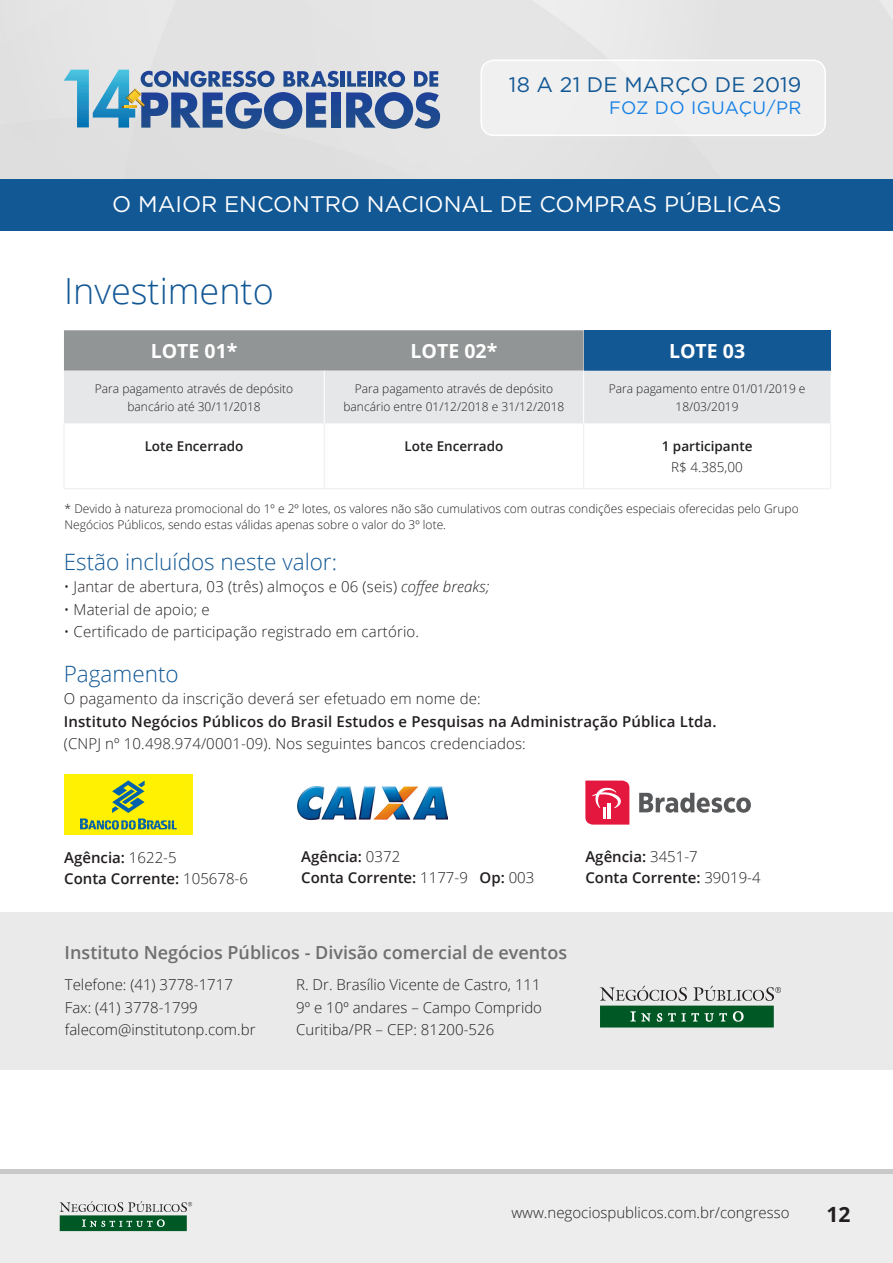
<style>
.page{position:relative;width:893px;height:1263px;background:#fff}
.page>*{position:absolute;margin:0;border:0;box-sizing:border-box;transform-origin:0 0}
.t1{font:300 36px "Open Sans";color:#125895}
.t2{font:22.5px "Gotham";color:#fff}
.Estilo_de_parágrafo{font:300 22.5px "Open Sans";color:#125895}
.t3{font:21px "Gotham";letter-spacing:.01em;color:#125895}
.t4{font:700 21px "Open Sans";color:#231f20}
.t5{font:700 19.5px "Open Sans";color:#fff}
.t6{font:600 18px "Open Sans";color:#706f6f}
.t7{font:18px "Gotham";letter-spacing:.025em;color:#1781e6}
.Estilo_de_parágrafo-2{font:300 15px "Open Sans";letter-spacing:.01em;color:#231f20}
.Estilo_de_parágrafo-3{font:600 15px "Open Sans";letter-spacing:.01em;color:#231f20}
.t8{font:600 13.5px "Open Sans";color:#231f20}
.t9{font:300 13.5px "Open Sans";color:#231f20}
.t10{font:300 12px/18px "Open Sans";color:#231f20;text-align:center}
.s1{font-style:italic}
.s2{font-weight:300}
</style>
<div class="page">
<div style="left:0;top:0;width:893px;height:179px;background:#e2e2e2"></div>
<div style="left:0;top:1174px;width:893px;height:89px;background:#ededed"></div>
<svg style="left:60px;top:1201px;width:132px;height:30px"></svg>
<hr style="left:0;top:1170px;width:893px;height:4px;background:#c9c9c9">
<div style="left:481px;top:60px;width:344px;height:75px;background:#efefef;border-radius:13px"></div>
<div style="left:480px;top:60px;width:346px;height:76px;border:2px solid #fff;border-radius:13px"></div>
<div style="left:0;top:179px;width:893px;height:52px;background:#125895"></div>
<div style="left:331px;top:92px;width:10px;height:36px;background:#1e4791"></div>
<hr style="left:341px;top:71px;width:4px;height:16px;background:#1d4791">
<svg style="left:346px;top:71px;width:94px;height:58px;background:#798fb7"></svg>
<svg style="left:64px;top:70px;width:275px;height:59px;background:#819ebe"></svg>
<div style="left:0;top:913px;width:893px;height:157px;background:#eaeaea"></div>
<div style="left:64px;top:774px;width:129px;height:61px;background:#fff103"></div>
<svg style="left:80px;top:780px;width:97px;height:49px"></svg>
<svg style="left:639px;top:793px;width:112px;height:20px"></svg>
<svg style="left:585px;top:780px;width:44px;height:45px;background:#e83f5e"></svg>
<img style="left:297px;top:787px;width:150px;height:33px">
<svg style="left:64px;top:330px;width:766px;height:93px;background:#afbac4"></svg>
<hr style="left:324px;top:371px;width:1px;height:52px;background:#fff">
<hr style="left:583px;top:371px;width:1px;height:52px;background:#fff">
<hr style="left:64px;top:423px;width:1px;height:66px;background:#ededed">
<hr style="left:830px;top:423px;width:1px;height:66px;background:#ededed">
<hr style="left:64px;top:488px;width:260px;height:1px;background:#ededed">
<hr style="left:324px;top:488px;width:260px;height:1px;background:#ededed">
<hr style="left:584px;top:488px;width:247px;height:1px;background:#ededed">
<hr style="left:324px;top:423px;width:1px;height:66px;background:#ededed">
<hr style="left:583px;top:423px;width:1px;height:66px;background:#ededed">
<svg style="left:600px;top:985px;width:181px;height:42px"></svg>
<h3 class="t3" style="left:509px;top:71px;width:294px">18 A 21 DE MARÇO DE 2019</h3>
<p class="t7" style="left:609px;top:96px;width:194px">FOZ DO IGUAÇU/PR</p>
<h2 class="t2" style="left:112px;top:190px;width:671px">O MAIOR ENCONTRO NACIONAL DE COMPRAS PÚBLICAS</h2>
<p class="t1" style="left:64px;top:266px;width:211px">Investimento</p>
<p class="t5" style="left:151px;top:337px;width:88px">LOTE 01*</p>
<p class="t5" style="left:411px;top:337px;width:88px">LOTE 02*</p>
<p class="t5" style="left:669px;top:337px;width:78px">LOTE 03</p>
<p class="t10" style="left:95px;top:379px;width:200px">Para pagamento através de depósito bancário até 30/11/2018</p>
<p class="t10" style="left:343px;top:379px;width:223px">Para pagamento através de depósito bancário entre 01/12/2018 e 31/12/2018</p>
<p class="t10" style="left:609px;top:379px;width:198px">Para pagamento entre 01/01/2019 e<br>18/03/2019</p>
<p class="t8" style="left:145px;top:437px;width:100px">Lote Encerrado</p>
<p class="t8" style="left:404px;top:437px;width:100px">Lote Encerrado</p>
<p class="t8" style="left:662px;top:437px;width:92px">1 participante</p>
<p class="t9" style="left:671px;top:458px;width:73px">R$ 4.385,00</p>
<p class="t10" style="left:65px;top:500px;width:735px;line-height:16.5px;text-align:left">* Devido à natureza promocional do 1º e 2º lotes, os valores não são cumulativos com outras condições especiais oferecidas pelo Grupo<br>Negócios Públicos, sendo estas válidas apenas sobre o valor do 3º lote.</p>
<p class="Estilo_de_parágrafo" style="left:64px;top:546px;width:275px">Estão incluídos neste valor:</p>
<p class="Estilo_de_parágrafo-2" style="left:64px;top:576px;width:427px">• Jantar de abertura, 03 (três) almoços e 06 (seis) <span class="s1">coffee breaks;</span></p>
<p class="Estilo_de_parágrafo-2" style="left:64px;top:599px;width:147px">• Material de apoio; e</p>
<p class="Estilo_de_parágrafo-2" style="left:64px;top:621px;width:357px">• Certificado de participação registrado em cartório.</p>
<p class="Estilo_de_parágrafo" style="left:64px;top:658px;width:116px">Pagamento</p>
<p class="Estilo_de_parágrafo-2" style="left:64px;top:688px;width:418px">O pagamento da inscrição deverá ser efetuado em nome de:</p>
<p class="Estilo_de_parágrafo-3" style="left:64px;top:711px;width:654px">Instituto Negócios Públicos do Brasil Estudos e Pesquisas na Administração Pública Ltda.</p>
<p class="Estilo_de_parágrafo-2" style="left:64px;top:733px;width:464px">(CNPJ nº 10.498.974/0001-09). Nos seguintes bancos credenciados:</p>
<p class="Estilo_de_parágrafo-3" style="left:64px;top:847px;width:114px">Agência: <span class="s2">1622-5</span></p>
<p class="Estilo_de_parágrafo-3" style="left:64px;top:868px;width:185px">Conta Corrente: <span class="s2">105678-6</span></p>
<p class="Estilo_de_parágrafo-3" style="left:301px;top:846px;width:101px">Agência: <span class="s2">0372</span></p>
<p class="Estilo_de_parágrafo-3" style="left:301px;top:867px;width:235px">Conta Corrente: <span class="s2">1177-9</span> Op: <span class="s2">003</span></p>
<p class="Estilo_de_parágrafo-3" style="left:585px;top:846px;width:114px">Agência: <span class="s2">3451-7</span></p>
<p class="Estilo_de_parágrafo-3" style="left:585px;top:867px;width:177px">Conta Corrente: <span class="s2">39019-4</span></p>
<p class="t6" style="left:65px;top:940px;width:504px">Instituto Negócios Públicos - Divisão comercial de eventos</p>
<p class="Estilo_de_parágrafo-2" style="left:65px;top:975px;width:170px">Telefone: (41) 3778-1717</p>
<p class="Estilo_de_parágrafo-2" style="left:65px;top:997px;width:134px">Fax: (41) 3778-1799</p>
<p class="Estilo_de_parágrafo-2" style="left:65px;top:1019px;width:192px">falecom@institutonp.com.br</p>
<p class="Estilo_de_parágrafo-2" style="left:296px;top:975px;width:246px">R. Dr. Brasílio Vicente de Castro, 111</p>
<p class="Estilo_de_parágrafo-2" style="left:296px;top:997px;width:247px">9º e 10º andares – Campo Comprido</p>
<p class="Estilo_de_parágrafo-2" style="left:296px;top:1019px;width:199px">Curitiba/PR – CEP: 81200-526</p>
<p class="Estilo_de_parágrafo-2" style="left:511px;top:1202px;width:280px">www.negociospublicos.com.br/congresso</p>
<h3 class="t4" style="left:826px;top:1199px;width:25px">12</h3>
</div>
